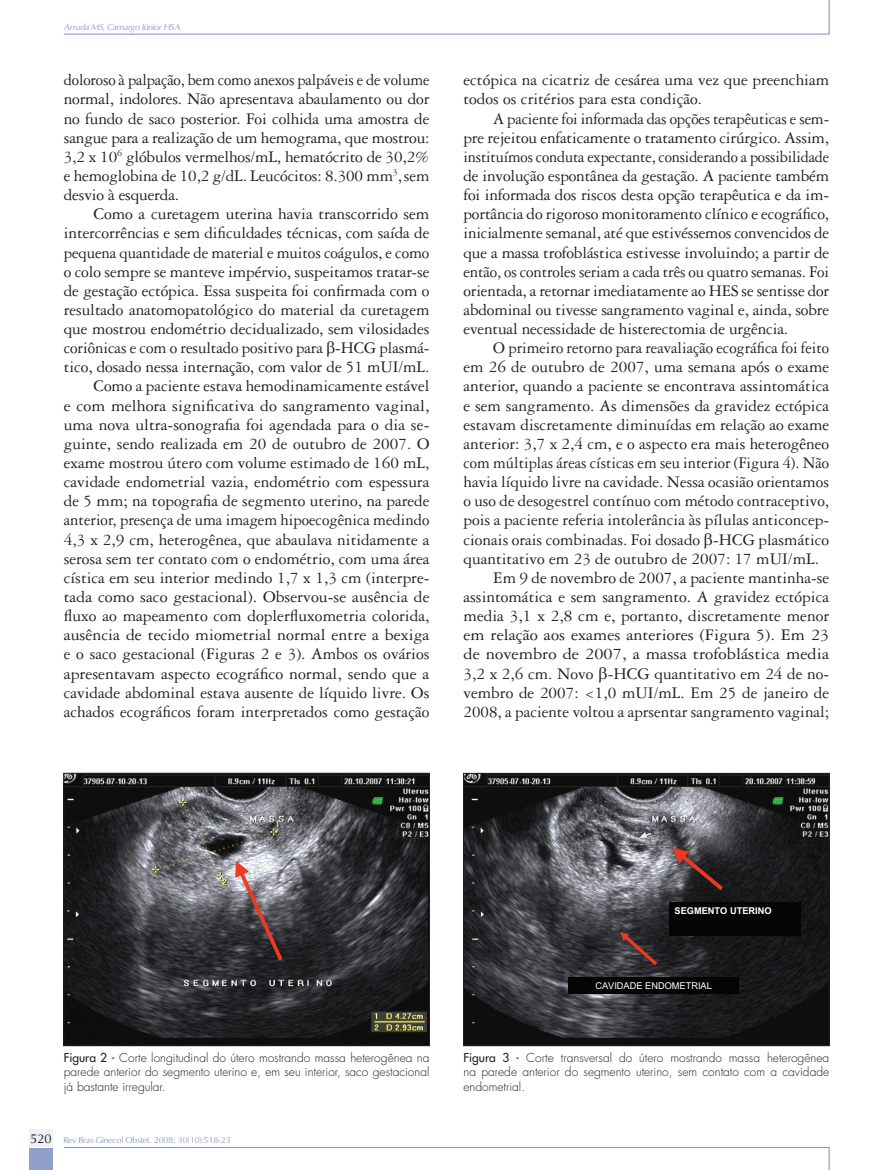
<style>
.page{position:relative;width:893px;height:1170px;background:#fff}
.page>*{position:absolute;margin:0;border:0;box-sizing:border-box;transform-origin:0 0}
._05_0_Texto{font:17.25px/19.2px "Garamond Three";color:#231f20;text-align:justify}
._05_0_Texto-2{font:17.25px/19.2px "Garamond Three";color:#231f20;text-align:justify;scale:.96 1}
._07_0_Img_-_Legenda{font:300 12px/14.4px "Futura";color:#231f20;text-align:justify}
.t1{font:12px "Omni";color:#231f20}
.t2{font:9.3px "Arial";color:#fff}
.t3{font:700 9.3px "Arial";color:#fff}
.t4{font:8.25px "Omni";color:#90a0cd}
._14_1_Cabeçalho_nome{font:italic 8.25px "Omni";color:#90a0cd}
.s1{font-weight:400}
</style>
<div class="page">
<div style="left:29px;top:1148px;width:23px;height:21px;background:#8f9fc9"></div>
<div style="left:29px;top:1129px;width:23px;height:17px;background:#edf0f7"></div>
<svg style="left:63px;top:1147px;width:767px;height:22px"></svg>
<svg style="left:63px;top:0;width:767px;height:35px"></svg>
<img style="left:66px;top:775px;width:362px;height:268px">
<svg style="left:236px;top:861px;width:46px;height:98px;background:#7b6a6d"></svg>
<div style="left:64px;top:773px;width:366px;height:272px;border:1px solid #231f20"></div>
<img style="left:465px;top:775px;width:362px;height:268px">
<svg style="left:673px;top:848px;width:49px;height:41px;background:#543a39"></svg>
<div style="left:669px;top:901px;width:131px;height:34px;background:#050504"></div>
<div style="left:568px;top:976px;width:171px;height:17px;background:#050504"></div>
<svg style="left:621px;top:932px;width:36px;height:32px"></svg>
<div style="left:463px;top:773px;width:366px;height:272px;border:1px solid #231f20"></div>
<p class="_14_1_Cabeçalho_nome" style="left:64px;top:22px;width:118px">Arruda MS, Camargo Júnior HSA</p>
<p class="_05_0_Texto-2" style="left:64px;top:71px;width:382px">doloroso à palpação, bem como anexos palpáveis e de volume normal, indolores. Não apresentava abaulamento ou dor no fundo de saco posterior. Foi colhida uma amostra de sangue para a realização de um hemograma, que mostrou:<br>3,2 x 10<sup>6</sup> glóbulos vermelhos/mL, hematócrito de 30,2% e hemoglobina de 10,2 g/dL. Leucócitos: 8.300 mm<sup>3</sup>,sem desvio à esquerda.</p>
<p class="_05_0_Texto" style="left:64px;top:204px;width:367px;text-indent:30px">Como a curetagem uterina havia transcorrido sem intercorrências e sem dificuldades técnicas, com saída de pequena quantidade de material e muitos coágulos, e como o colo sempre se manteve impérvio, suspeitamos tratar-se de gestação ectópica. Essa suspeita foi confirmada com o resultado anatomopatológico do material da curetagem que mostrou endométrio decidualizado, sem vilosidades coriônicas e com o resultado positivo para -HCG plasmá&shy;tico, dosado nessa internação, com valor de 51 mUI/mL.</p>
<p class="_05_0_Texto" style="left:64px;top:377px;width:367px;text-indent:30px">Como a paciente estava hemodinamicamente estável e com melhora significativa do sangramento vaginal, uma nova ultra-sonografia foi agendada para o dia se&shy;guinte, sendo realizada em 20 de outubro de 2007. O exame mostrou útero com volume estimado de 160 mL, cavidade endometrial vazia, endométrio com espessura de 5 mm; na topografia de segmento uterino, na parede anterior, presença de uma imagem hipoecogênica medindo 4,3 x 2,9 cm, heterogênea, que abaulava nitidamente a serosa sem ter contato com o endométrio, com uma área cística em seu interior medindo 1,7 x 1,3 cm (interpre&shy;tada como saco gestacional). Observou-se ausência de fluxo ao mapeamento com doplerfluxometria colorida, ausência de tecido miometrial normal entre a bexiga e o saco gestacional (Figuras 2 e 3). Ambos os ovários apresentavam aspecto ecográfico normal, sendo que a cavidade abdominal estava ausente de líquido livre. Os achados ecográficos foram interpretados como gestação</p>
<p class="_05_0_Texto" style="left:463px;top:71px;width:367px">ectópica na cicatriz de cesárea uma vez que preenchiam todos os critérios para esta condição.</p>
<p class="_05_0_Texto-2" style="left:463px;top:109px;width:382px;text-indent:30px">A paciente foi informada das opções terapêuticas e sem&shy;pre rejeitou enfaticamente o tratamento cirúrgico. Assim, instituímos conduta expectante, considerando a possibilidade de involução espontânea da gestação. A paciente também foi informada dos riscos desta opção terapêutica e da im&shy;portância do rigoroso monitoramento clínico e ecográfico, inicialmente semanal, até que estivéssemos convencidos de que a massa trofoblástica estivesse involuindo; a partir de então, os controles seriam a cada três ou quatro semanas. Foi orientada, a retornar imediatamente ao HES se sentisse dor abdominal ou tivesse sangramento vaginal e, ainda, sobre eventual necessidade de histerectomia de urgência.</p>
<p class="_05_0_Texto-2" style="left:463px;top:338px;width:382px;text-indent:30px">O primeiro retorno para reavaliação ecográfica foi feito em 26 de outubro de 2007, uma semana após o exame anterior, quando a paciente se encontrava assintomática e sem sangramento. As dimensões da gravidez ectópica estavam discretamente diminuídas em relação ao exame anterior: 3,7 x 2,4 cm, e o aspecto era mais heterogêneo com múltiplas áreas císticas em seu interior (Figura 4). Não havia líquido livre na cavidade. Nessa ocasião orientamos o uso de desogestrel contínuo com método contraceptivo, pois a paciente referia intolerância às pílulas anticoncep&shy;cionais orais combinadas. Foi dosado -HCG plasmático quantitativo em 23 de outubro de 2007: 17 mUI/mL.</p>
<p class="_05_0_Texto" style="left:463px;top:568px;width:367px;text-indent:30px">Em 9 de novembro de 2007, a paciente mantinha-se assintomática e sem sangramento. A gravidez ectópica media 3,1 x 2,8 cm e, portanto, discretamente menor em relação aos exames anteriores (Figura 5). Em 23 de novembro de 2007, a massa trofoblástica media 3,2 x 2,6 cm. Novo -HCG quantitativo em 24 de no&shy;vembro de 2007: &lt;1,0 mUI/mL. Em 25 de janeiro de 2008, a paciente voltou a aprsentar sangramento vaginal;</p>
<p class="t3" style="left:674px;top:904px;width:99px">SEGMENTO UTERINO</p>
<p class="t2" style="left:595px;top:979px;width:118px">CAVIDADE ENDOMETRIAL</p>
<p class="_07_0_Img_-_Legenda" style="left:64px;top:1050px;width:367px"><span class="s1">Figura 2 -</span> Corte longitudinal do útero mostrando massa heterogênea na parede anterior do segmento uterino e, em seu interior, saco gestacional já bastante irregular.</p>
<p class="_07_0_Img_-_Legenda" style="left:463px;top:1050px;width:367px"><span class="s1">Figura 3 -</span> Corte transversal do útero mostrando massa heterogênea na parede anterior do segmento uterino, sem contato com a cavidade endometrial.</p>
<p class="t1" style="left:30px;top:1130px;width:23px">520</p>
<p class="t4" style="left:64px;top:1135px;width:168px">Rev Bras Ginecol Obstet. 2008; 30(10):518-23</p>
</div>
